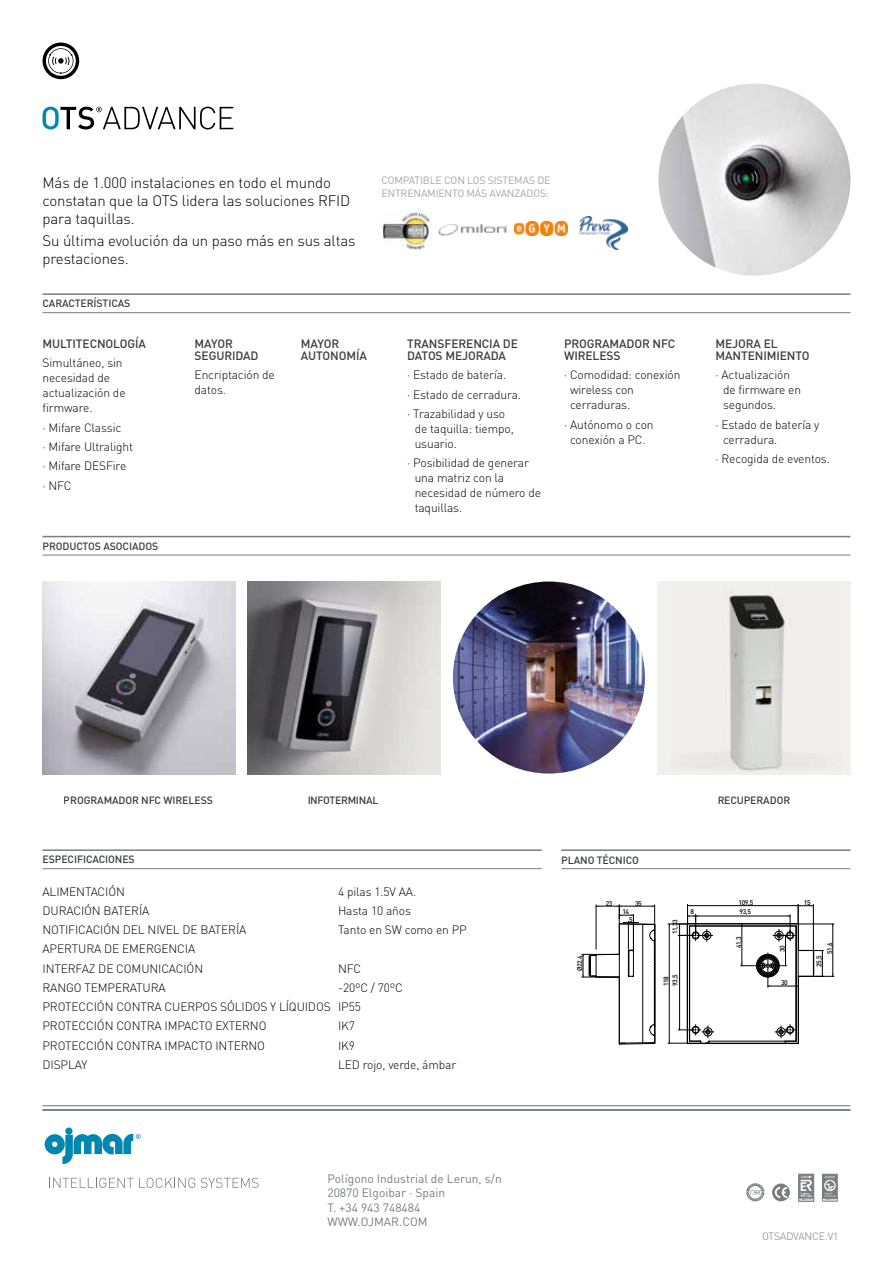
<style>
.page{position:relative;width:893px;height:1263px;background:#fff}
.page>*{position:absolute;margin:0;border:0;box-sizing:border-box;transform-origin:0 0}
.t1{font:300 15px/18px "DINOT";letter-spacing:-.01em;color:#000}
.t2{font:300 12px/15px "DINOT";letter-spacing:-.01em;color:#000}
.t3{font:500 12px/12px "DINOT";letter-spacing:-.01em;color:#3b3d3d}
.t4{font:12px/14.4px "DINOT";color:#797d7f}
.t5{font:500 10.5px "DINOT";letter-spacing:-.01em;color:#3b3d3d}
.t6{font:10.5px/12.6px "DINOT";letter-spacing:-.015em;color:#a3a7a9}
.t7{font:300 10.5px "DINOT";letter-spacing:-.01em;color:#797d7f}
.t8{font:500 6.75px "DIN";letter-spacing:-.05em;color:#000}
</style>
<div class="page">
<hr style="left:43px;top:1105px;width:807px;height:1px;background:#6d7274">
<hr style="left:43px;top:1109px;width:807px;height:2px;background:#6d7274">
<div style="left:65px;top:1127px;width:8px;height:8px;background:#0087b1;border-radius:50%"></div>
<svg style="left:49px;top:1178px;width:146px;height:10px"></svg>
<svg style="left:201px;top:1178px;width:58px;height:10px"></svg>
<svg style="left:45px;top:1133px;width:96px;height:31px"></svg>
<img style="left:247px;top:581px;width:194px;height:194px">
<img style="left:43px;top:581px;width:193px;height:194px">
<img style="left:453px;top:581px;width:192px;height:192px;border-radius:96px">
<img style="left:658px;top:84px;width:192px;height:192px;border-radius:96px">
<hr style="left:43px;top:849px;width:499px;height:2px;background:#797d7f">
<hr style="left:43px;top:868px;width:499px;height:1px;background:#797d7f">
<hr style="left:561px;top:849px;width:289px;height:2px;background:#797d7f">
<hr style="left:561px;top:868px;width:289px;height:1px;background:#797d7f">
<hr style="left:582px;top:954px;width:36px;height:1px;background:#000">
<hr style="left:582px;top:977px;width:36px;height:1px;background:#000">
<svg style="left:583px;top:905px;width:73px;height:140px"></svg>
<svg style="left:668px;top:904px;width:166px;height:140px"></svg>
<hr style="left:785px;top:935px;width:1px;height:31px;background:#000">
<hr style="left:43px;top:536px;width:807px;height:1px;background:#797d7f">
<hr style="left:43px;top:555px;width:807px;height:1px;background:#797d7f">
<hr style="left:43px;top:293px;width:807px;height:2px;background:#797d7f">
<hr style="left:43px;top:312px;width:807px;height:1px;background:#797d7f">
<svg style="left:43px;top:43px;width:36px;height:36px"></svg>
<svg style="left:42px;top:107px;width:191px;height:22px"></svg>
<svg style="left:746px;top:1183px;width:18px;height:18px"></svg>
<svg style="left:772px;top:1183px;width:18px;height:18px"></svg>
<div style="left:799px;top:1174px;width:15px;height:27px;background:#797d7f"></div>
<div style="left:799px;top:1198px;width:15px;height:3px;background:#fff;border:1px solid #797d7f"></div>
<svg style="left:800px;top:1176px;width:12px;height:25px"></svg>
<div style="left:822px;top:1174px;width:15px;height:24px;background:#797d7f"></div>
<div style="left:822px;top:1198px;width:15px;height:3px;background:#fff;border:1px solid #797d7f"></div>
<svg style="left:824px;top:1176px;width:12px;height:25px"></svg>
<img style="left:382px;top:211px;width:49px;height:39px">
<img style="left:438px;top:224px;width:69px;height:12px">
<img style="left:580px;top:216px;width:48px;height:33px">
<img style="left:514px;top:222px;width:54px;height:13px">
<div style="left:657px;top:581px;width:193px;height:194px;background:#f1f0ed"></div>
<img style="left:697px;top:591px;width:88px;height:180px">
<p class="t1" style="left:43px;top:173px;width:309px">Más de 1.000 instalaciones en todo el mundo constatan que la OTS lidera las soluciones RFID para taquillas.</p>
<p class="t1" style="left:43px;top:231px;width:315px">Su última evolución da un paso más en sus altas prestaciones.</p>
<p class="t5" style="left:43px;top:296px;width:89px">CARACTERÍSTICAS</p>
<p class="t3" style="left:43px;top:337px;width:105px">MULTITECNOLOGÍA</p>
<p class="t2" style="left:43px;top:355px;width:85px">Simultáneo, sin necesidad de actualización de firmware.</p>
<p class="t2" style="left:43px;top:417px;width:92px;line-height:19.2px">· Mifare Classic<br>· Mifare Ultralight · Mifare DESFire<br>· NFC</p>
<p class="t5" style="left:43px;top:539px;width:117px">PRODUCTOS ASOCIADOS</p>
<p class="t3" style="left:195px;top:337px;width:65px">MAYOR<br>SEGURIDAD</p>
<p class="t2" style="left:195px;top:367px;width:82px">Encriptación de datos.</p>
<p class="t3" style="left:301px;top:337px;width:68px">MAYOR<br>AUTONOMÍA</p>
<p class="t6" style="left:381px;top:174px;width:171px">COMPATIBLE CON LOS SISTEMAS DE<br>ENTRENAMIENTO MÁS AVANZADOS:</p>
<p class="t3" style="left:407px;top:337px;width:112px">TRANSFERENCIA DE<br>DATOS MEJORADA</p>
<p class="t2" style="left:407px;top:365px;width:115px;line-height:19.2px">· Estado de batería.<br>· Estado de cerradura. · Trazabilidad y uso</p>
<p class="t2" style="left:415px;top:421px;width:101px">de taquilla: tiempo, usuario.</p>
<p class="t2" style="left:415px;top:455px;width:128px;text-indent:-8px">· Posibilidad de generar una matriz con la necesidad de número de taquillas.</p>
<p class="t3" style="left:564px;top:337px;width:113px">PROGRAMADOR NFC<br>WIRELESS</p>
<p class="t2" style="left:570px;top:367px;width:112px;text-indent:-6px">· Comodidad: conexión wireless con cerraduras.</p>
<p class="t2" style="left:564px;top:416px;width:91px;text-align:center">· Autónomo o con conexión a PC.</p>
<p class="t3" style="left:715px;top:337px;width:96px">MEJORA EL<br>MANTENIMIENTO</p>
<p class="t2" style="left:723px;top:367px;width:80px;text-indent:-8px">· Actualización de firmware en segundos.</p>
<p class="t2" style="left:723px;top:416px;width:98px;text-indent:-8px">· Estado de batería y cerradura.</p>
<p class="t2" style="left:715px;top:451px;width:116px">· Recogida de eventos.</p>
<p class="t5" style="left:64px;top:793px;width:151px">PROGRAMADOR NFC WIRELESS</p>
<p class="t5" style="left:307px;top:793px;width:73px">INFOTERMINAL</p>
<p class="t5" style="left:717px;top:793px;width:74px">RECUPERADOR</p>
<p class="t5" style="left:43px;top:852px;width:94px">ESPECIFICACIONES</p>
<p class="t5" style="left:561px;top:853px;width:79px">PLANO TÉCNICO</p>
<p class="t8" style="left:606px;top:899px;width:8px">23</p>
<p class="t8" style="left:635px;top:899px;width:8px">35</p>
<p class="t8" style="left:622px;top:907px;width:8px">14</p>
<p class="t8" style="left:629px;top:915px;width:5px">5</p>
<p class="t8" style="left:575px;top:971px;width:17px;rotate:-90deg">Ø22,4</p>
<p class="t2" style="left:43px;top:883px;width:84px">ALIMENTACIÓN</p>
<p class="t2" style="left:338px;top:883px;width:80px">4 pilas 1.5V AA.</p>
<p class="t2" style="left:43px;top:902px;width:108px">DURACIÓN BATERÍA</p>
<p class="t2" style="left:338px;top:902px;width:74px">Hasta 10 años</p>
<p class="t2" style="left:43px;top:922px;width:205px">NOTIFICACIÓN DEL NIVEL DE BATERÍA</p>
<p class="t2" style="left:338px;top:922px;width:130px">Tanto en SW como en PP</p>
<p class="t2" style="left:43px;top:939px;width:162px;line-height:19.2px">APERTURA DE EMERGENCIA<br>INTERFAZ DE COMUNICACIÓN</p>
<p class="t2" style="left:338px;top:960px;width:25px">NFC</p>
<p class="t2" style="left:43px;top:977px;width:362px;line-height:19.2px;text-indent:295px">-20ºC / 70ºC<br>PROTECCIÓN CONTRA CUERPOS SÓLIDOS Y LÍQUIDOS IP55<br>PROTECCIÓN CONTRA IMPACTO EXTERNO</p>
<p class="t2" style="left:43px;top:979px;width:125px">RANGO TEMPERATURA</p>
<p class="t2" style="left:338px;top:1018px;width:18px">IK7</p>
<p class="t2" style="left:43px;top:1037px;width:224px">PROTECCIÓN CONTRA IMPACTO INTERNO</p>
<p class="t2" style="left:338px;top:1037px;width:18px">IK9</p>
<p class="t2" style="left:43px;top:1056px;width:46px">DISPLAY</p>
<p class="t2" style="left:338px;top:1056px;width:120px">LED rojo, verde, ámbar</p>
<p class="t8" style="left:671px;top:934px;width:16px;rotate:-90deg">11,33</p>
<p class="t8" style="left:691px;top:907px;width:5px">8</p>
<p class="t8" style="left:671px;top:986px;width:13px;rotate:-90deg">93,5</p>
<p class="t8" style="left:662px;top:986px;width:12px;rotate:-90deg">118</p>
<p class="t8" style="left:738px;top:898px;width:16px">109,5</p>
<p class="t8" style="left:739px;top:907px;width:13px">93,5</p>
<p class="t8" style="left:734px;top:948px;width:13px;rotate:-90deg">41,3</p>
<p class="t8" style="left:778px;top:952px;width:8px;rotate:-90deg">30</p>
<p class="t8" style="left:781px;top:979px;width:8px">30</p>
<p class="t8" style="left:804px;top:898px;width:8px">15</p>
<p class="t8" style="left:825px;top:954px;width:13px;rotate:-90deg">51,6</p>
<p class="t8" style="left:815px;top:967px;width:13px;rotate:-90deg">25,5</p>
<p class="t4" style="left:327px;top:1171px;width:176px">Polígono Industrial de Lerun, s/n<br>20870 Elgoibar · Spain<br>T. +34 943 748484<br>WWW.OJMAR.COM</p>
<p class="t7" style="left:762px;top:1229px;width:78px">OTSADVANCE.V1</p>
</div>
